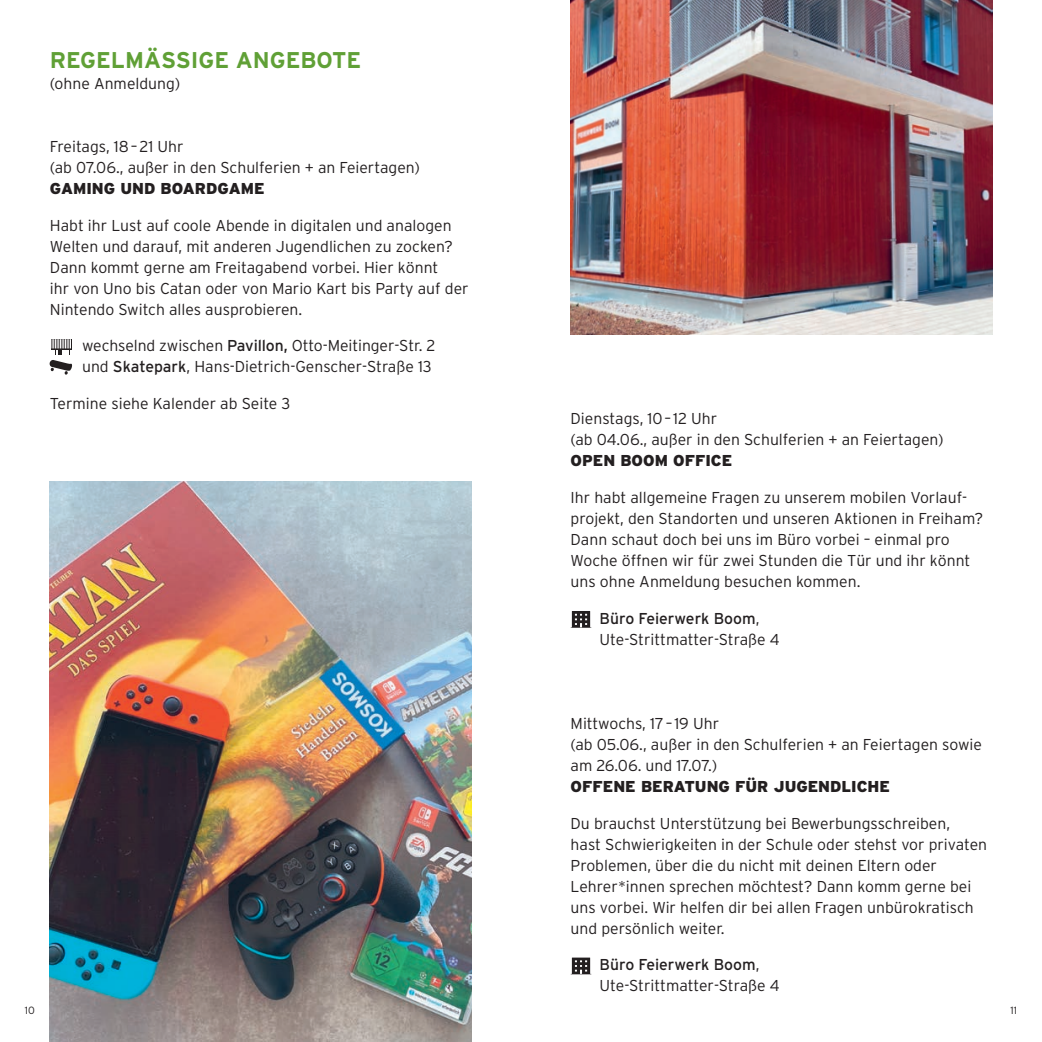
<style>
.page{position:relative;width:1042px;height:1042px;background:#fff}
.page>*{position:absolute;margin:0;border:0;box-sizing:border-box;transform-origin:0 0}
.t1{font:700 22.75px "Interstate";color:#60a036}
.t2{font:300 15.75px/21px "Interstate";color:#231f20}
.t3{font:900 15.75px "Interstate";color:#231f20}
.t4{font:300 10.5px "Interstate";color:#231f20}
.s1{font-weight:400}
</style>
<div class="page">
<img style="left:50px;top:482px;width:422px;height:560px">
<img style="left:570px;top:0;width:422px;height:335px">
<svg style="left:49px;top:339px;width:23px;height:36px"></svg>
<svg style="left:570px;top:611px;width:21px;height:17px"></svg>
<svg style="left:571px;top:957px;width:20px;height:17px"></svg>
<h1 class="t1" style="left:50px;top:47px;width:313px">REGELMÄSSIGE ANGEBOTE</h1>
<p class="t2" style="left:50px;top:73px;width:132px">(ohne Anmeldung)</p>
<p class="t2" style="left:50px;top:136px;width:371px">Freitags, 18–21 Uhr<br>(ab 07.06., außer in den Schulferien + an Feiertagen)</p>
<p class="t3" style="left:50px;top:179px;width:216px">GAMING UND BOARDGAME</p>
<p class="t2" style="left:50px;top:214px;width:420px">Habt ihr Lust auf coole Abende in digitalen und analogen Welten und darauf, mit anderen Jugendlichen zu zocken?<br>Dann kommt gerne am Freitagabend vorbei. Hier könnt<br>ihr von Uno bis Catan oder von Mario Kart bis Party auf der Nintendo Switch alles ausprobieren.</p>
<p class="t2" style="left:82px;top:335px;width:355px">wechselnd zwischen <span class="s1">Pavillon,</span> Otto-Meitinger-Str. 2 und <span class="s1">Skatepark</span>, Hans-Dietrich-Genscher-Straße 13</p>
<p class="t2" style="left:50px;top:393px;width:242px">Termine siehe Kalender ab Seite 3</p>
<p class="t2" style="left:570px;top:408px;width:374px">Dienstags, 10–12 Uhr<br>(ab 04.06., außer in den Schulferien + an Feiertagen)</p>
<p class="t3" style="left:570px;top:452px;width:163px">OPEN BOOM OFFICE</p>
<p class="t2" style="left:570px;top:487px;width:414px">Ihr habt allgemeine Fragen zu unserem mobilen Vorlauf&shy;projekt, den Standorten und unseren Aktionen in Freiham?<br>Dann schaut doch bei uns im Büro vorbei – einmal pro Woche öffnen wir für zwei Stunden die Tür und ihr könnt uns ohne Anmeldung besuchen kommen.</p>
<p class="t2" style="left:599px;top:607px;width:181px"><span class="s1">Büro Feierwerk Boom</span>,<br>Ute-Strittmatter-Straße 4</p>
<p class="t2" style="left:570px;top:712px;width:413px">Mittwochs, 17–19 Uhr<br>(ab 05.06., außer in den Schulferien + an Feiertagen sowie am 26.06. und 17.07.)</p>
<p class="t3" style="left:570px;top:777px;width:321px">OFFENE BERATUNG FÜR JUGENDLICHE</p>
<p class="t2" style="left:570px;top:812px;width:418px">Du brauchst Unterstützung bei Bewerbungsschreiben,<br>hast Schwierigkeiten in der Schule oder stehst vor privaten Problemen, über die du nicht mit deinen Eltern oder Lehrer*innen sprechen möchtest? Dann komm gerne bei uns vorbei. Wir helfen dir bei allen Fragen unbürokratisch und persönlich weiter.</p>
<p class="t2" style="left:599px;top:954px;width:181px"><span class="s1">Büro Feierwerk Boom</span>,<br>Ute-Strittmatter-Straße 4</p>
<p class="t4" style="left:25px;top:1005px;width:12px">10</p>
<p class="t4" style="left:1010px;top:1005px;width:8px">11</p>
</div>
